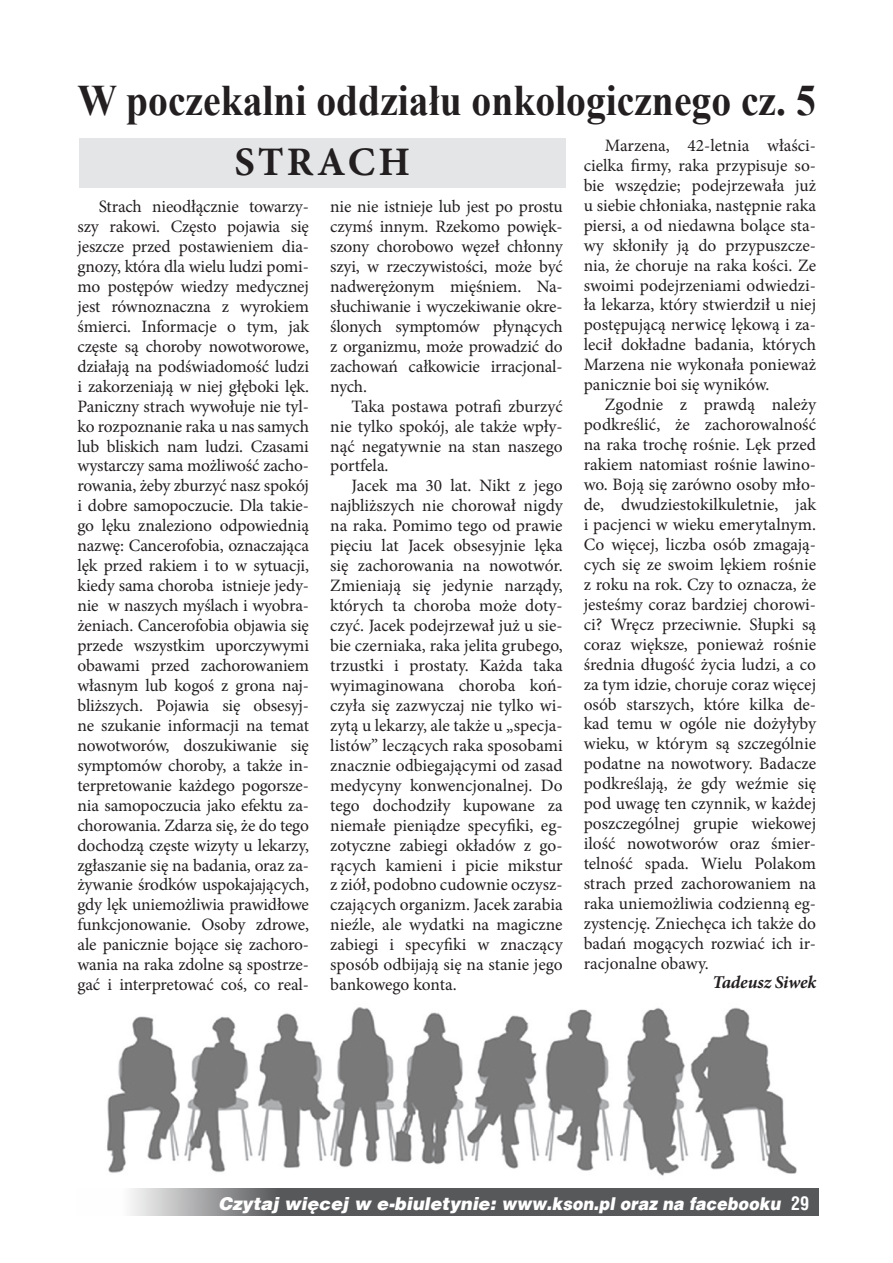
<style>
.page{position:relative;width:893px;height:1263px;background:#fff}
.page>*{position:absolute;margin:0;border:0;box-sizing:border-box;transform-origin:0 0}
.t1{font:700 43.5px "Times New Roman";color:#231f20;scale:.91 1}
.t2{font:700 40.5px "Minion Pro";letter-spacing:.08em;color:#231f20}
.t3{font:italic 700 18px "Minion Pro";letter-spacing:-.015em;color:#231f20}
.t4{font:italic 900 17.7px "Switzerland";color:#fff}
.t5{font:17.4px/20px "Minion Pro";letter-spacing:-.005em;color:#231f20;text-align:justify}
.s1{font-family:"Switzerland Condensed";font-weight:700;font-style:normal;font-size:18px}
</style>
<div class="page">
<svg style="left:131px;top:1188px;width:687px;height:28px;background:#67686a"></svg>
<img style="left:107px;top:1007px;width:690px;height:169px">
<div style="left:79px;top:138px;width:486px;height:49px;background:#e4e5e7"></div>
<h1 class="t1" style="left:77px;top:70px;width:813px">W poczekalni oddziału onkologicznego cz. 5</h1>
<h2 class="t2" style="left:234px;top:134px;width:177px">STRACH</h2>
<p class="t5" style="left:77px;top:197px;width:233px;text-indent:21px">Strach nieodłącznie towarzy&shy;szy rakowi. Często pojawia się jeszcze przed postawieniem dia&shy;gnozy, która dla wielu ludzi pomi&shy;mo postępów wiedzy medycznej jest równoznaczna z wyrokiem śmierci. Informacje o tym, jak częste są choroby nowotworowe, działają na podświadomość ludzi i zakorzeniają w niej głęboki lęk.<br>Paniczny strach wywołuje nie tyl&shy;ko rozpoznanie raka u nas samych lub bliskich nam ludzi. Czasami wystarczy sama możliwość zacho&shy;rowania, żeby zburzyć nasz spokój i dobre samopoczucie. Dla takie&shy;go lęku znaleziono odpowiednią nazwę: Cancerofobia, oznaczająca lęk przed rakiem i to w sytuacji, kiedy sama choroba istnieje jedy&shy;nie w naszych myślach i wyobra&shy;żeniach. Cancerofobia objawia się przede wszystkim uporczywymi obawami przed zachorowaniem własnym lub kogoś z grona naj&shy;bliższych. Pojawia się obsesyj&shy;ne szukanie informacji na temat nowotworów, doszukiwanie się symptomów choroby, a także in&shy;terpretowanie każdego pogorsze&shy;nia samopoczucia jako efektu za&shy;chorowania. Zdarza się, że do tego dochodzą częste wizyty u lekarzy, zgłaszanie się na badania, oraz za&shy;żywanie środków uspokajających, gdy lęk uniemożliwia prawidłowe funkcjonowanie. Osoby zdrowe, ale panicznie bojące się zachoro&shy;wania na raka zdolne są spostrze&shy;gać i interpretować coś, co real-</p>
<p class="t5" style="left:330px;top:197px;width:234px">nie nie istnieje lub jest po prostu czymś innym. Rzekomo powięk&shy;szony chorobowo węzeł chłonny szyi, w rzeczywistości, może być nadwerężonym mięśniem. Na&shy;słuchiwanie i wyczekiwanie okre&shy;ślonych symptomów płynących z organizmu, może prowadzić do zachowań całkowicie irracjonal&shy;nych.</p>
<p class="t5" style="left:584px;top:135px;width:234px;text-indent:21px">Marzena, 42-letnia właści&shy;cielka firmy, raka przypisuje so&shy;bie wszędzie; podejrzewała już u siebie chłoniaka, następnie raka piersi, a od niedawna bolące sta&shy;wy skłoniły ją do przypuszcze&shy;nia, że choruje na raka kości. Ze swoimi podejrzeniami odwiedzi&shy;ła lekarza, który stwierdził u niej postępującą nerwicę lękową i za&shy;lecił dokładne badania, których Marzena nie wykonała ponieważ panicznie boi się wyników.</p>
<p class="t5" style="left:584px;top:395px;width:234px;text-indent:21px">Zgodnie z prawdą należy podkreślić, że zachorowalność na raka trochę rośnie. Lęk przed rakiem natomiast rośnie lawino&shy;wo. Boją się zarówno osoby mło&shy;de, dwudziestokilkuletnie, jak i pacjenci w wieku emerytalnym.<br>Co więcej, liczba osób zmagają&shy;cych się ze swoim lękiem rośnie z roku na rok. Czy to oznacza, że jesteśmy coraz bardziej chorowi&shy;ci? Wręcz przeciwnie. Słupki są coraz większe, ponieważ rośnie średnia długość życia ludzi, a co za tym idzie, choruje coraz więcej osób starszych, które kilka de&shy;kad temu w ogóle nie dożyłyby wieku, w którym są szczególnie podatne na nowotwory. Badacze podkreślają, że gdy weźmie się pod uwagę ten czynnik, w każdej poszczególnej grupie wiekowej ilość nowotworów oraz śmier&shy;telność spada. Wielu Polakom strach przed zachorowaniem na raka uniemożliwia codzienną eg&shy;zystencję. Zniechęca ich także do badań mogących rozwiać ich ir&shy;racjonalne obawy.</p>
<p class="t3" style="left:712px;top:970px;width:105px">Tadeusz Siwek</p>
<p class="t5" style="left:330px;top:396px;width:234px;text-indent:21px">Taka postawa potrafi zburzyć nie tylko spokój, ale także wpły&shy;nąć negatywnie na stan naszego portfela.</p>
<p class="t5" style="left:330px;top:476px;width:234px;text-indent:21px">Jacek ma 30 lat. Nikt z jego najbliższych nie chorował nigdy na raka. Pomimo tego od prawie pięciu lat Jacek obsesyjnie lęka się zachorowania na nowotwór.<br>Zmieniają się jedynie narządy, których ta choroba może doty&shy;czyć. Jacek podejrzewał już u sie&shy;bie czerniaka, raka jelita grubego, trzustki i prostaty. Każda taka wyimaginowana choroba koń&shy;czyła się zazwyczaj nie tylko wi&shy;zytą u lekarzy, ale także u „specja&shy;listów” leczących raka sposobami znacznie odbiegającymi od zasad medycyny konwencjonalnej. Do tego dochodziły kupowane za niemałe pieniądze specyfiki, eg&shy;zotyczne zabiegi okładów z go&shy;rących kamieni i picie mikstur z ziół, podobno cudownie oczysz&shy;czających organizm. Jacek zarabia nieźle, ale wydatki na magiczne zabiegi i specyfiki w znaczący sposób odbijają się na stanie jego bankowego konta.</p>
<p class="t4" style="left:218px;top:1193px;width:592px">Czytaj więcej w e-biuletynie: www.kson.pl oraz na facebooku <span class="s1">29</span></p>
</div>
